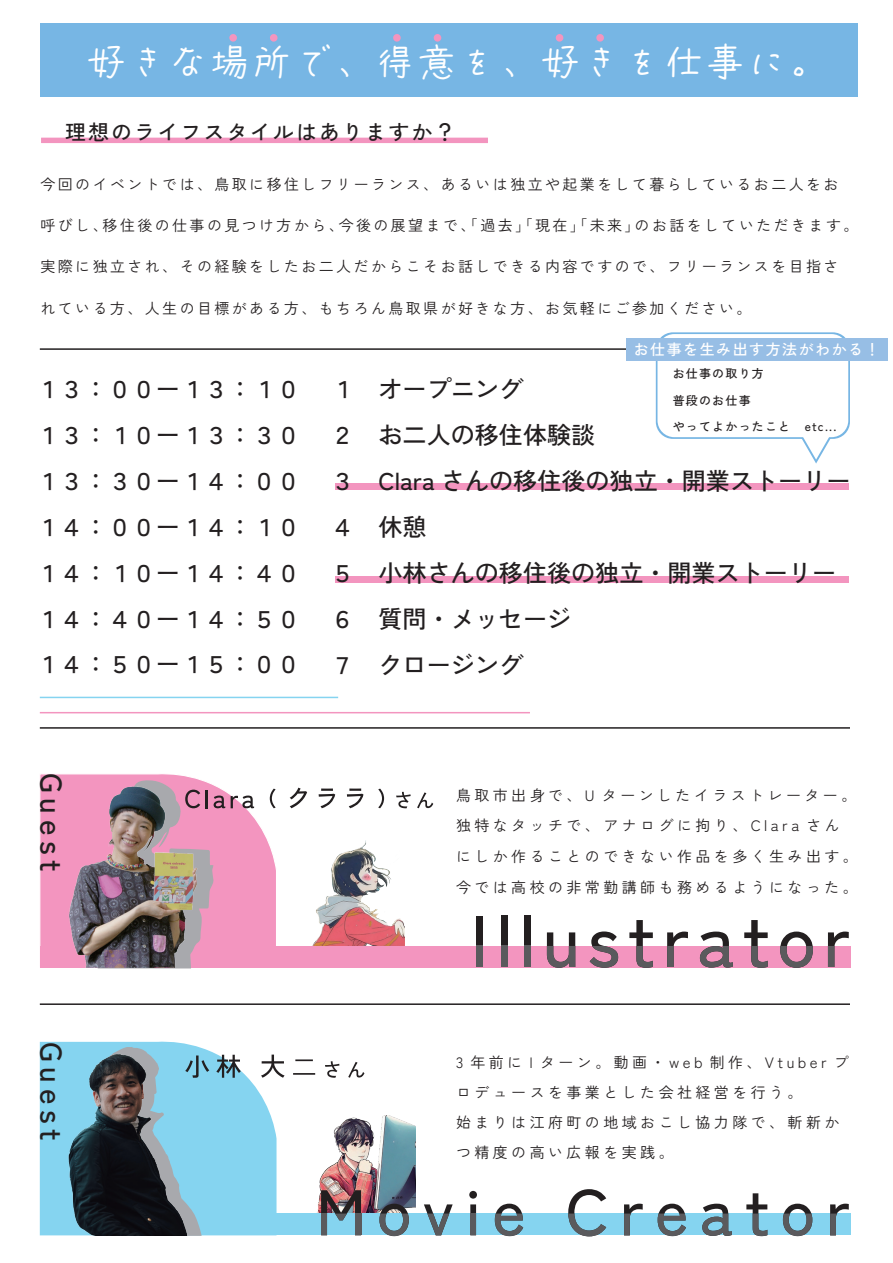
<style>
.page{position:relative;width:893px;height:1263px;background:#fff}
.page>*{position:absolute;margin:0;border:0;box-sizing:border-box;transform-origin:0 0}
.t1{font:500 64.5px "Zen Kaku Gothic New";letter-spacing:.17em;color:#231f20}
.t2{font:37.5px "VDL Pen Letter Medium";letter-spacing:.1em;color:#fff}
.t3{font:500 30px "Zen Kaku Gothic New";letter-spacing:.19em;color:#231f20}
.t4{font:500 24.15px/45.9px "Zen Kaku Gothic Antique";color:#231f20}
.t5{font:500 21px "Zen Kaku Gothic New";letter-spacing:.1em;color:#231f20}
.t6{font:15px "Zen Kaku Gothic New";letter-spacing:.16em;color:#231f20}
.t7{font:15px/30.6px "Zen Kaku Gothic New";letter-spacing:.23em;color:#231f20}
.t8{font:500 15px "Zen Kaku Gothic New";letter-spacing:.1em;color:#fff}
.t9{font:500 12px/26.2px "Zen Kaku Gothic New";letter-spacing:.1em;color:#231f20}
</style>
<div class="page">
<img style="left:316px;top:1116px;width:100px;height:97px">
<img style="left:312px;top:840px;width:93px;height:106px">
<div style="left:335px;top:484px;width:514px;height:6px;background:#f395bf"></div>
<div style="left:335px;top:577px;width:514px;height:6px;background:#f395bf"></div>
<hr style="left:40px;top:348px;width:810px;height:2px;background:#231f20">
<svg style="left:656px;top:332px;width:194px;height:107px"></svg>
<div style="left:657px;top:334px;width:191px;height:103px;background:#fff;border-radius:17px"></div>
<div style="left:626px;top:338px;width:262px;height:22px;background:#97bee5"></div>
<svg style="left:795px;top:436px;width:42px;height:27px"></svg>
<div style="left:40px;top:136px;width:449px;height:8px;background:#f395bf;border:1px solid #fff"></div>
<svg style="left:40px;top:774px;width:236px;height:172px"></svg>
<svg style="left:231px;top:1054px;width:46px;height:159px;fill:#85d4f0"></svg>
<div style="left:40px;top:1213px;width:810px;height:22px;background:#85d4f0"></div>
<div style="left:40px;top:946px;width:810px;height:22px;background:#f395bf"></div>
<div style="left:477px;top:916px;width:6px;height:51px;background:#231f20"></div>
<div style="left:501px;top:915px;width:6px;height:52px;background:#231f20"></div>
<div style="left:524px;top:915px;width:7px;height:52px;background:#231f20"></div>
<svg style="left:590px;top:931px;width:28px;height:37px"></svg>
<svg style="left:547px;top:932px;width:28px;height:36px"></svg>
<div style="left:524px;top:946px;width:7px;height:21px;background:#5a5a5d"></div>
<div style="left:477px;top:946px;width:6px;height:21px;background:#5a5a5d"></div>
<div style="left:501px;top:946px;width:6px;height:21px;background:#5a5a5d"></div>
<svg style="left:700px;top:931px;width:33px;height:37px"></svg>
<svg style="left:828px;top:931px;width:21px;height:36px"></svg>
<svg style="left:629px;top:920px;width:24px;height:48px"></svg>
<svg style="left:780px;top:931px;width:33px;height:37px"></svg>
<svg style="left:744px;top:920px;width:24px;height:48px"></svg>
<svg style="left:667px;top:931px;width:21px;height:36px"></svg>
<svg style="left:335px;top:1213px;width:12px;height:7px"></svg>
<div style="left:321px;top:1213px;width:6px;height:22px;background:#5a5a5d"></div>
<div style="left:355px;top:1213px;width:6px;height:22px;background:#5a5a5d"></div>
<svg style="left:379px;top:1213px;width:30px;height:23px"></svg>
<svg style="left:427px;top:1213px;width:22px;height:22px"></svg>
<div style="left:470px;top:1213px;width:6px;height:22px;background:#5a5a5d"></div>
<svg style="left:495px;top:1213px;width:28px;height:23px"></svg>
<svg style="left:568px;top:1213px;width:38px;height:23px"></svg>
<svg style="left:624px;top:1213px;width:7px;height:22px"></svg>
<svg style="left:658px;top:1213px;width:28px;height:23px"></svg>
<svg style="left:702px;top:1213px;width:30px;height:23px"></svg>
<svg style="left:753px;top:1213px;width:14px;height:23px"></svg>
<svg style="left:783px;top:1213px;width:29px;height:23px"></svg>
<svg style="left:830px;top:1213px;width:7px;height:22px"></svg>
<svg style="left:231px;top:795px;width:23px;height:13px"></svg>
<svg style="left:270px;top:788px;width:6px;height:20px"></svg>
<svg style="left:290px;top:788px;width:17px;height:20px"></svg>
<svg style="left:319px;top:788px;width:16px;height:20px"></svg>
<svg style="left:347px;top:788px;width:16px;height:20px"></svg>
<svg style="left:378px;top:788px;width:6px;height:20px"></svg>
<svg style="left:396px;top:792px;width:15px;height:16px"></svg>
<svg style="left:417px;top:792px;width:16px;height:16px"></svg>
<svg style="left:231px;top:1055px;width:10px;height:23px"></svg>
<svg style="left:261px;top:1054px;width:24px;height:24px"></svg>
<svg style="left:295px;top:1059px;width:18px;height:2px"></svg>
<hr style="left:293px;top:1073px;width:22px;height:2px;background:#231f20">
<svg style="left:325px;top:1061px;width:14px;height:17px"></svg>
<svg style="left:348px;top:1062px;width:16px;height:16px"></svg>
<hr style="left:40px;top:727px;width:810px;height:2px;background:#231f20">
<hr style="left:40px;top:1003px;width:810px;height:2px;background:#231f20">
<div style="left:40px;top:24px;width:818px;height:73px;background:#77b6e4"></div>
<img style="left:39px;top:1003px;width:192px;height:233px">
<svg style="left:80px;top:779px;width:145px;height:189px;background:#e296b8"></svg>
<img style="left:65px;top:780px;width:139px;height:187px">
<hr style="left:40px;top:712px;width:490px;height:1px;background:#f395bf">
<hr style="left:40px;top:697px;width:298px;height:1px;background:#85d4f0">
<svg style="left:229px;top:34px;width:8px;height:8px"></svg>
<svg style="left:270px;top:34px;width:8px;height:8px"></svg>
<svg style="left:393px;top:34px;width:8px;height:8px"></svg>
<svg style="left:433px;top:34px;width:9px;height:8px"></svg>
<svg style="left:555px;top:34px;width:9px;height:8px"></svg>
<svg style="left:596px;top:34px;width:8px;height:8px"></svg>
<h2 class="t2" style="left:88px;top:35px;width:740px">好きな場所で、得意を、好きを仕事に。</h2>
<h3 class="t5" style="left:65px;top:120px;width:392px">理想のライフスタイルはありますか？</h3>
<p class="t6" style="left:40px;top:175px;width:799px">今回のイベントでは、鳥取に移住しフリーランス、あるいは独立や起業をして暮らしているお二人をお</p>
<p class="t6" style="left:40px;top:217px;width:819px">呼びし、移住後の仕事の見つけ方から、今後の展望まで、「過去」「現在」「未来」のお話をしていただきます。</p>
<p class="t6" style="left:40px;top:258px;width:799px">実際に独立され、その経験をしたお二人だからこそお話しできる内容ですので、フリーランスを目指さ</p>
<p class="t6" style="left:40px;top:299px;width:712px">れている方、人生の目標がある方、もちろん鳥取県が好きな方、お気軽にご参加ください。</p>
<h3 class="t4" style="left:36px;top:366px;width:266px;text-align:justify">１３：００ー１３：１０<br>１３：１０ー１３：３０<br>１３：３０ー１４：００<br>１４：００ー１４：１０<br>１４：１０ー１４：４０<br>１４：４０ー１４：５０<br>１４：５０ー１５：００</h3>
<h3 class="t3" style="left:70px;top:772px;width:101px;rotate:90deg">Guest</h3>
<p class="t8" style="left:634px;top:340px;width:247px">お仕事を生み出す方法がわかる！</p>
<p class="t9" style="left:673px;top:360px;width:165px">お仕事の取り方<br>普段のお仕事<br>やってよかったこと　etc...</p>
<h3 class="t4" style="left:330px;top:366px;width:522px">１　オープニング<br>２　お二人の移住体験談<br>３　Clara さんの移住後の独立・開業ストーリー<br>４　休憩<br>５　小林さんの移住後の独立・開業ストーリー<br>６　質問・メッセージ<br>７　クロージング</h3>
<p class="t7" style="left:456px;top:780px;width:403px">鳥取市出身で、U ターンしたイラストレーター。独特なタッチで、アナログに拘り、Clara さんにしか作ることのできない作品を多く生み出す。今では高校の非常勤講師も務めるようになった。</p>
<h3 class="t3" style="left:70px;top:1042px;width:101px;rotate:90deg">Guest</h3>
<p class="t7" style="left:456px;top:1047px;width:394px;line-height:30px">3 年前に I ターン。動画・web 制作、Vtuber プロデュースを事業とした会社経営を行う。<br>始まりは江府町の地域おこし協力隊で、斬新かつ精度の高い広報を実践。</p>
<h1 class="t1" style="left:316px;top:1172px;width:536px">Movie Creator</h1>
</div>
